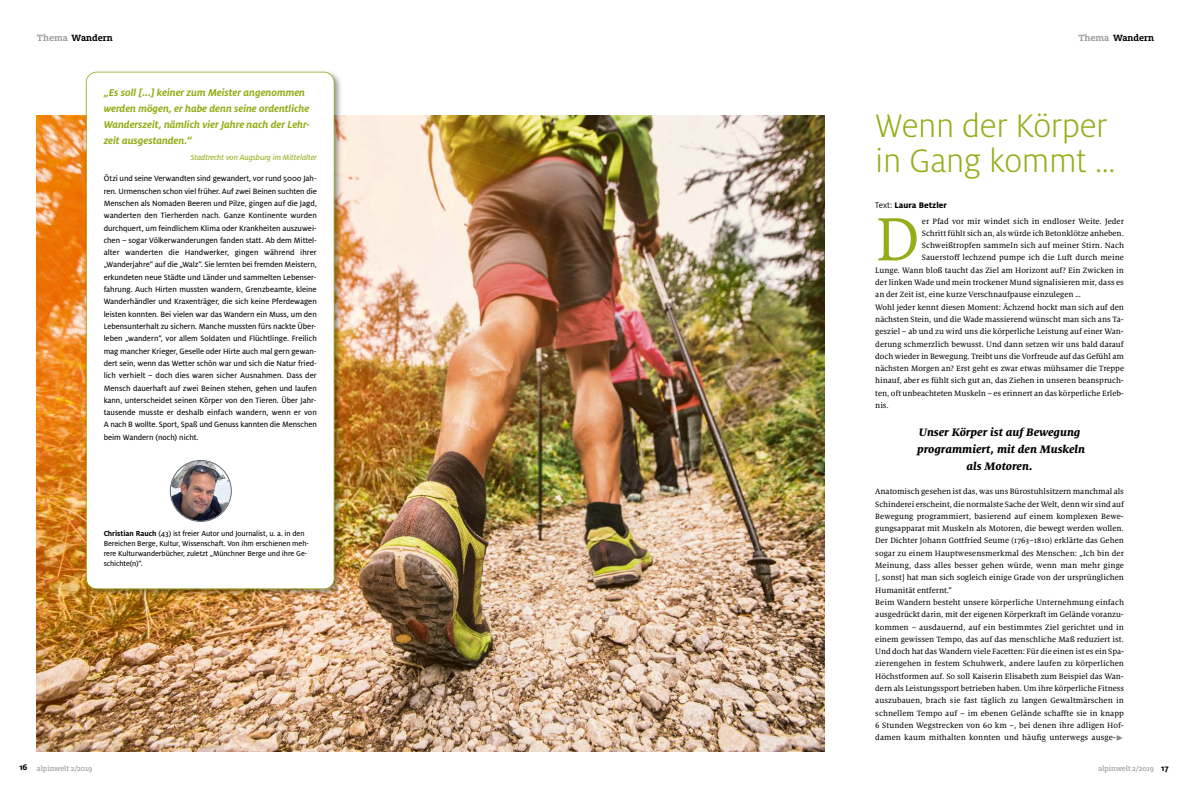
<style>
.page{position:relative;width:1191px;height:794px;background:#fff}
.page>*{position:absolute;margin:0;border:0;box-sizing:border-box;transform-origin:0 0}
.t1{font:67.6px "Milo Serif OT";color:#96ac19}
.t2{font:300 36px/35px "Milo OT";letter-spacing:-.01em;color:#96ac19}
.t3{font:italic 800 12px/17px "Milo Serif OT";color:#000;text-align:center}
.t4{font:italic 700 11px/16.3px "Milo OT";letter-spacing:-.005em;color:#96ac19}
.t5{font:700 10px "Milo Slab OT";color:#000}
.t6{font:800 9px "Milo OT";color:#000}
.t7{font:8.5px/12.3px "Milo Serif OT Text";letter-spacing:-.005em;color:#000}
.t8{font:8.5px/12.3px "Milo OT Text";letter-spacing:-.01em;color:#000;text-align:justify}
.t9{font:8.5px "Milo OT Text Ita";letter-spacing:-.005em;color:#96ac19}
.t10{font:8px/10px "Milo OT Text";letter-spacing:-.01em;color:#000}
.t11{font:500 8px "Milo Slab OT";color:#9c9d9d}
.s1{color:#9c9d9d}
.s2{font-family:"Milo OT";font-weight:700}
.s3{font-weight:400}
.s4{color:#878786}
.s5{font-family:"Milo OT";font-weight:700;font-size:9px;color:#000}
</style>
<div class="page">
<img style="left:37px;top:115px;width:787px;height:637px">
<img style="left:82px;top:71px;width:264px;height:529px">
<svg style="left:86px;top:72px;width:248px;height:517px"></svg>
<img style="left:170px;top:460px;width:62px;height:62px">
<p class="t5" style="left:37px;top:34px;width:77px"><span class="s1">Thema</span> Wandern</p>
<p class="t4" style="left:104px;top:85px;width:208px">„Es soll [...] keiner zum Meister angenommen werden mögen, er habe denn seine ordentliche Wanderszeit, nämlich vier Jahre nach der Lehr&shy;zeit ausgestanden.“</p>
<p class="t9" style="left:191px;top:154px;width:127px">Stadtrecht von Augsburg im Mittelalter</p>
<p class="t8" style="left:104px;top:173px;width:215px">Ötzi und seine Verwandten sind gewandert, vor rund 5000 Jah&shy;ren. Urmenschen schon viel früher. Auf zwei Beinen suchten die Menschen als Nomaden Beeren und Pilze, gingen auf die Jagd, wanderten den Tierherden nach. Ganze Kontinente wurden durchquert, um feindlichem Klima oder Krankheiten auszuwei&shy;chen – sogar Völkerwanderungen fanden statt. Ab dem Mittel&shy;alter wanderten die Handwerker, gingen während ihrer „Wanderjahre“ auf die „Walz“. Sie lernten bei fremden Meistern, erkundeten neue Städte und Länder und sammelten Lebenser&shy;fahrung. Auch Hirten mussten wandern, Grenzbeamte, kleine Wanderhändler und Kraxenträger, die sich keine Pferdewagen leisten konnten. Bei vielen war das Wandern ein Muss, um den Lebensunterhalt zu sichern. Manche mussten fürs nackte Über&shy;leben „wandern“, vor allem Soldaten und Flüchtlinge. Freilich mag mancher Krieger, Geselle oder Hirte auch mal gern gewan&shy;dert sein, wenn das Wetter schön war und sich die Natur fried&shy;lich verhielt – doch dies waren sicher Ausnahmen. Dass der Mensch dauerhaft auf zwei Beinen stehen, gehen und laufen kann, unterscheidet seinen Körper von den Tieren. Über Jahr&shy;tausende musste er deshalb einfach wandern, wenn er von A nach B wollte. Sport, Spaß und Genuss kannten die Menschen beim Wandern (noch) nicht.</p>
<p class="t10" style="left:104px;top:529px;width:207px"><span class="s2">Christian Rauch</span> (43) ist freier Autor und Journalist, u. a. in den Bereichen Berge, Kultur, Wissenschaft. Von ihm erschienen meh&shy;rere Kulturwanderbücher, zuletzt „Münchner Berge und ihre Ge&shy;schichte(n)“.</p>
<p class="t5" style="left:1078px;top:34px;width:77px"><span class="s1">Thema</span> Wandern</p>
<h2 class="t2" style="left:875px;top:111px;width:242px">Wenn der Körper in Gang kommt …</h2>
<h1 class="t1" style="left:875px;top:213px;width:46px">D</h1>
<p class="t7" style="left:922px;top:215px;width:203px">er Pfad vor mir windet sich in endloser Weite. Jeder</p>
<p class="t6" style="left:875px;top:201px;width:73px"><span class="s3">Text:</span> Laura Betzler</p>
<p class="t7" style="left:922px;top:227px;width:203px">Schritt fühlt sich an, als würde ich Betonklötze anheben.</p>
<p class="t7" style="left:922px;top:240px;width:203px">Schweißtropfen sammeln sich auf meiner Stirn. Nach</p>
<p class="t7" style="left:922px;top:252px;width:203px">Sauerstoff lechzend pumpe ich die Luft durch meine</p>
<p class="t7" style="left:875px;top:264px;width:250px">Lunge. Wann bloß taucht das Ziel am Horizont auf? Ein Zwicken in</p>
<p class="t7" style="left:875px;top:277px;width:250px">der linken Wade und mein trockener Mund signalisieren mir, dass es</p>
<p class="t7" style="left:875px;top:289px;width:207px">an der Zeit ist, eine kurze Verschnaufpause einzulegen …</p>
<p class="t7" style="left:875px;top:301px;width:250px">Wohl jeder kennt diesen Moment: Ächzend hockt man sich auf den</p>
<p class="t7" style="left:875px;top:314px;width:250px">nächsten Stein, und die Wade massierend wünscht man sich ans Ta-</p>
<p class="t7" style="left:875px;top:326px;width:250px">gesziel – ab und zu wird uns die körperliche Leistung auf einer Wan-</p>
<p class="t7" style="left:875px;top:338px;width:250px">derung schmerzlich bewusst. Und dann setzen wir uns bald darauf</p>
<p class="t7" style="left:875px;top:350px;width:250px">doch wieder in Bewegung. Treibt uns die Vorfreude auf das Gefühl am</p>
<p class="t7" style="left:875px;top:363px;width:250px">nächsten Morgen an? Erst geht es zwar etwas mühsamer die Treppe</p>
<p class="t7" style="left:875px;top:375px;width:250px">hinauf, aber es fühlt sich gut an, das Ziehen in unseren beanspruch-</p>
<p class="t7" style="left:875px;top:387px;width:250px">ten, oft unbeachteten Muskeln – es erinnert an das körperliche Erleb-</p>
<p class="t7" style="left:875px;top:400px;width:15px">nis.</p>
<h3 class="t3" style="left:917px;top:424px;width:169px">Unser Körper ist auf Bewegung programmiert, mit den Muskeln als Motoren.</h3>
<p class="t7" style="left:875px;top:486px;width:250px">Anatomisch gesehen ist das, was uns Bürostuhlsitzern manchmal als Schinderei erscheint, die normalste Sache der Welt, denn wir sind auf Bewegung programmiert, basierend auf einem komplexen Bewe&shy;gungsapparat mit Muskeln als Motoren, die bewegt werden wollen.<br>Der Dichter Johann Gottfried Seume (1763–1810) erklärte das Gehen sogar zu einem Hauptwesensmerkmal des Menschen: „Ich bin der Meinung, dass alles besser gehen würde, wenn man mehr ginge [, sonst] hat man sich sogleich einige Grade von der ursprünglichen Humanität entfernt.“<br>Beim Wandern besteht unsere körperliche Unternehmung einfach ausgedrückt darin, mit der eigenen Körperkraft im Gelände voranzu&shy;kommen – ausdauernd, auf ein bestimmtes Ziel gerichtet und in einem gewissen Tempo, das auf das menschliche Maß reduziert ist.<br>Und doch hat das Wandern viele Facetten: Für die einen ist es ein Spa&shy;zierengehen in festem Schuhwerk, andere laufen zu körperlichen Höchstformen auf. So soll Kaiserin Elisabeth zum Beispiel das Wan&shy;dern als Leistungssport betrieben haben. Um ihre körperliche Fitness auszubauen, brach sie fast täglich zu langen Gewaltmärschen in schnellem Tempo auf – im ebenen Gelände schaffte sie in knapp 6 Stunden Wegstrecken von 60 km –, bei denen ihre adligen Hof&shy;damen kaum mithalten konnten und häufig unterwegs ausge-<span class="s4">✓</span></p>
<p class="t11" style="left:19px;top:766px;width:75px"><span class="s5">16</span> alpinwelt 2/2019</p>
<p class="t11" style="left:1098px;top:766px;width:72px">alpinwelt 2/2019 <span class="s5">17</span></p>
</div>
